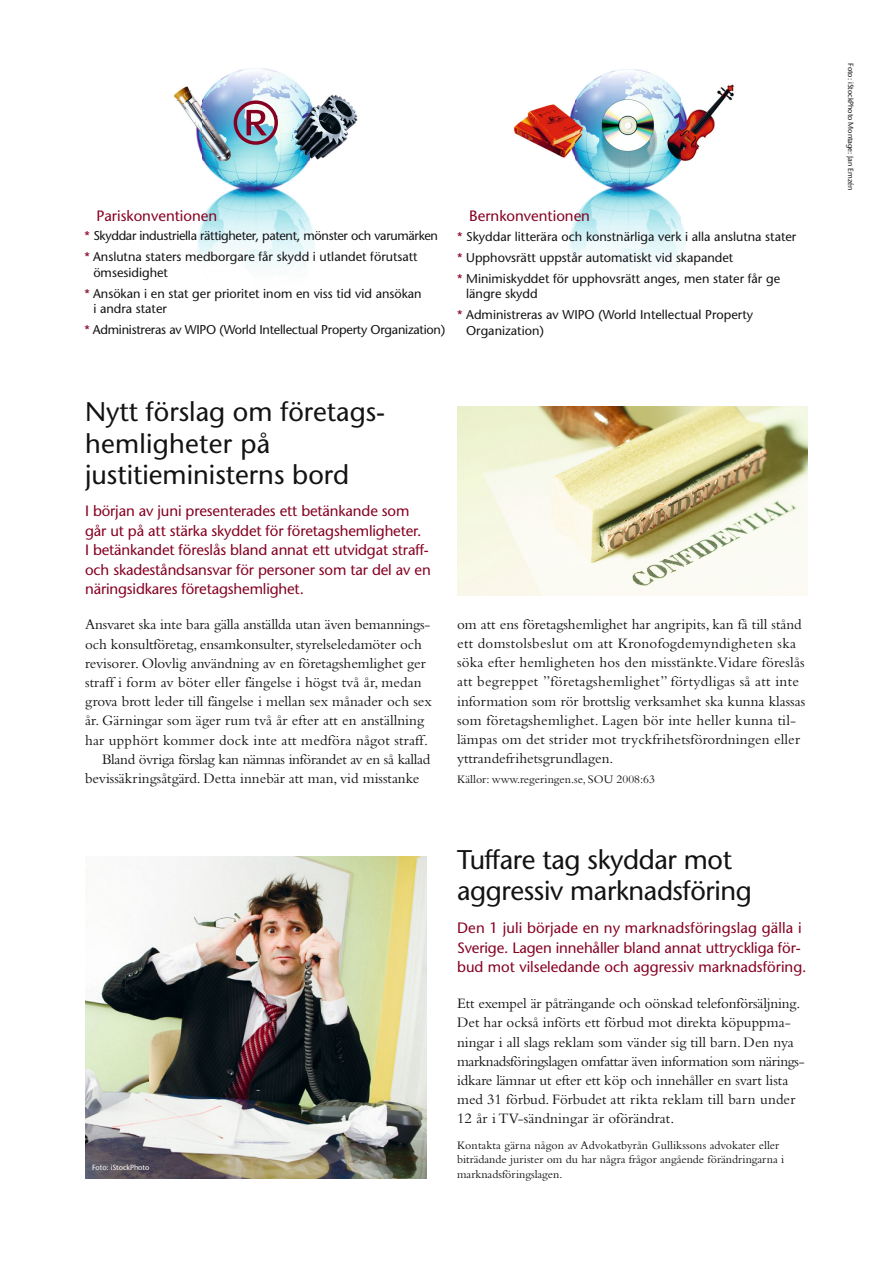
<style>
.page{position:relative;width:893px;height:1263px;background:#fff}
.page>*{position:absolute;margin:0;border:0;box-sizing:border-box;transform-origin:0 0}
.t1{font:54px "Scala Sans";color:#860022}
.t2{font:27px/31.5px "Stone Sans";color:#141314}
.t3{font:15px/19.2px "Bembo";color:#141314}
.t4{font:15px/19.5px "Stone Sans";letter-spacing:-.01em;color:#860022}
.t5{font:15px "Bembo";letter-spacing:-.02em;color:#141314}
.t6{font:12.75px/21px "Stone Sans";color:#141314}
.t7{font:12.75px/21px "Stone Sans";letter-spacing:-.025em;color:#141314}
.t8{font:12.75px/21px "Stone Sans";letter-spacing:-.02em;color:#141314}
.t9{font:12px/14.4px "Bembo";color:#141314}
.t10{font:7.5px "Stone Sans";letter-spacing:-.01em;color:#141314}
.t11{font:7.5px "Stone Sans";letter-spacing:-.01em;color:#fff}
.s1{color:#860022}
</style>
<div class="page">
<img style="left:513px;top:69px;width:221px;height:197px">
<img style="left:85px;top:856px;width:342px;height:323px">
<img style="left:174px;top:68px;width:184px;height:199px">
<img style="left:457px;top:407px;width:351px;height:188px">
<h1 class="t1" style="left:229px;top:95px;width:54px">®</h1>
<p class="t4" style="left:96px;top:207px;width:122px">Pariskonventionen</p>
<p class="t7" style="left:84px;top:227px;width:355px"><span class="s1">*</span> Skyddar industriella rättigheter, patent, mönster och varumärken <span class="s1">*</span> Anslutna staters medborgare får skydd i utlandet förutsatt</p>
<p class="t6" style="left:84px;top:263px;width:339px;text-indent:9px">ömsesidighet<br><span class="s1">*</span> Ansökan i en stat ger prioritet inom en viss tid vid ansökan</p>
<p class="t8" style="left:84px;top:300px;width:362px;text-indent:9px">i andra stater<br><span class="s1">*</span> Administreras av WIPO (World Intellectual Property Organization)</p>
<p class="t4" style="left:469px;top:208px;width:122px">Bernkonventionen</p>
<p class="t6" style="left:457px;top:227px;width:341px"><span class="s1">*</span> Skyddar litterära och konstnärliga verk i alla anslutna stater <span class="s1">*</span> Upphovsrätt uppstår automatiskt vid skapandet<br><span class="s1">*</span> Minimiskyddet för upphovsrätt anges, men stater får ge</p>
<p class="t6" style="left:457px;top:285px;width:297px;text-indent:9px">längre skydd<br><span class="s1">*</span> Administreras av WIPO (World Intellectual Property</p>
<p class="t6" style="left:466px;top:321px;width:79px">Organization)</p>
<h2 class="t2" style="left:85px;top:399px;width:302px">Nytt förslag om företags&shy;hemligheter på justitieministerns bord</h2>
<p class="t4" style="left:85px;top:503px;width:347px">I början av juni presenterades ett betänkande som går ut på att stärka skyddet för företagshemligheter.<br>I betänkandet föreslås bland annat ett utvidgat straff&shy;och skadeståndsansvar för personer som tar del av en näringsidkares företagshemlighet.</p>
<p class="t3" style="left:85px;top:616px;width:347px">Ansvaret ska inte bara gälla anställda utan även bemannings-</p>
<p class="t3" style="left:85px;top:636px;width:338px">och konsultföretag, ensamkonsulter, styrelseledamöter och</p>
<p class="t3" style="left:85px;top:655px;width:342px">revisorer. Olovlig användning av en företagshemlighet ger</p>
<p class="t3" style="left:85px;top:674px;width:338px">straff i form av böter eller fängelse i högst två år, medan</p>
<p class="t3" style="left:85px;top:693px;width:348px">grova brott leder till fängelse i mellan sex månader och sex</p>
<p class="t3" style="left:85px;top:712px;width:341px">år. Gärningar som äger rum två år efter att en anställning</p>
<p class="t3" style="left:85px;top:732px;width:345px">har upphört kommer dock inte att medföra något straff.</p>
<p class="t5" style="left:102px;top:754px;width:330px">Bland övriga förslag kan nämnas införandet av en så kallad</p>
<p class="t3" style="left:85px;top:770px;width:336px">bevissäkringsåtgärd. Detta innebär att man, vid misstanke</p>
<p class="t11" style="left:92px;top:1165px;width:59px">Foto: iStockPhoto</p>
<p class="t3" style="left:457px;top:616px;width:350px">om att ens företagshemlighet har angripits, kan få till stånd ett domstolsbeslut om att Kronofogdemyndigheten ska söka efter hemligheten hos den misstänkte. Vidare föreslås att begreppet ”företagshemlighet” förtydligas så att inte information som rör brottslig verksamhet ska kunna klassas som företagshemlighet. Lagen bör inte heller kunna til&shy;lämpas om det strider mot tryckfrihetsförordningen eller yttrandefrihetsgrundlagen.</p>
<p class="t9" style="left:457px;top:773px;width:199px">Källor: www.regeringen.se, SOU 2008:63</p>
<h2 class="t2" style="left:457px;top:846px;width:296px">Tuffare tag skyddar mot aggressiv marknadsföring</h2>
<p class="t4" style="left:457px;top:920px;width:351px">Den 1 juli började en ny marknadsföringslag gälla i<br>Sverige. Lagen innehåller bland annat uttryckliga för&shy;bud mot vilseledande och aggressiv marknadsföring.</p>
<p class="t3" style="left:457px;top:995px;width:349px">Ett exempel är påträngande och oönskad telefonförsäljning.<br>Det har också införts ett förbud mot direkta köpuppma&shy;ningar i all slags reklam som vänder sig till barn. Den nya marknadsföringslagen omfattar även information som närings&shy;idkare lämnar ut efter ett köp och innehåller en svart lista med 31 förbud. Förbudet att rikta reklam till barn under 12 år i TV-sändningar är oförändrat.</p>
<p class="t9" style="left:457px;top:1139px;width:329px">Kontakta gärna någon av Advokatbyrån Gullikssons advokater eller biträdande jurister om du har några frågor angående förändringarna i marknadsföringslagen.</p>
<p class="t10" style="left:854px;top:63px;width:128px;rotate:90deg">Foto: iStockPhoto Montage: Jan Emzén</p>
</div>
